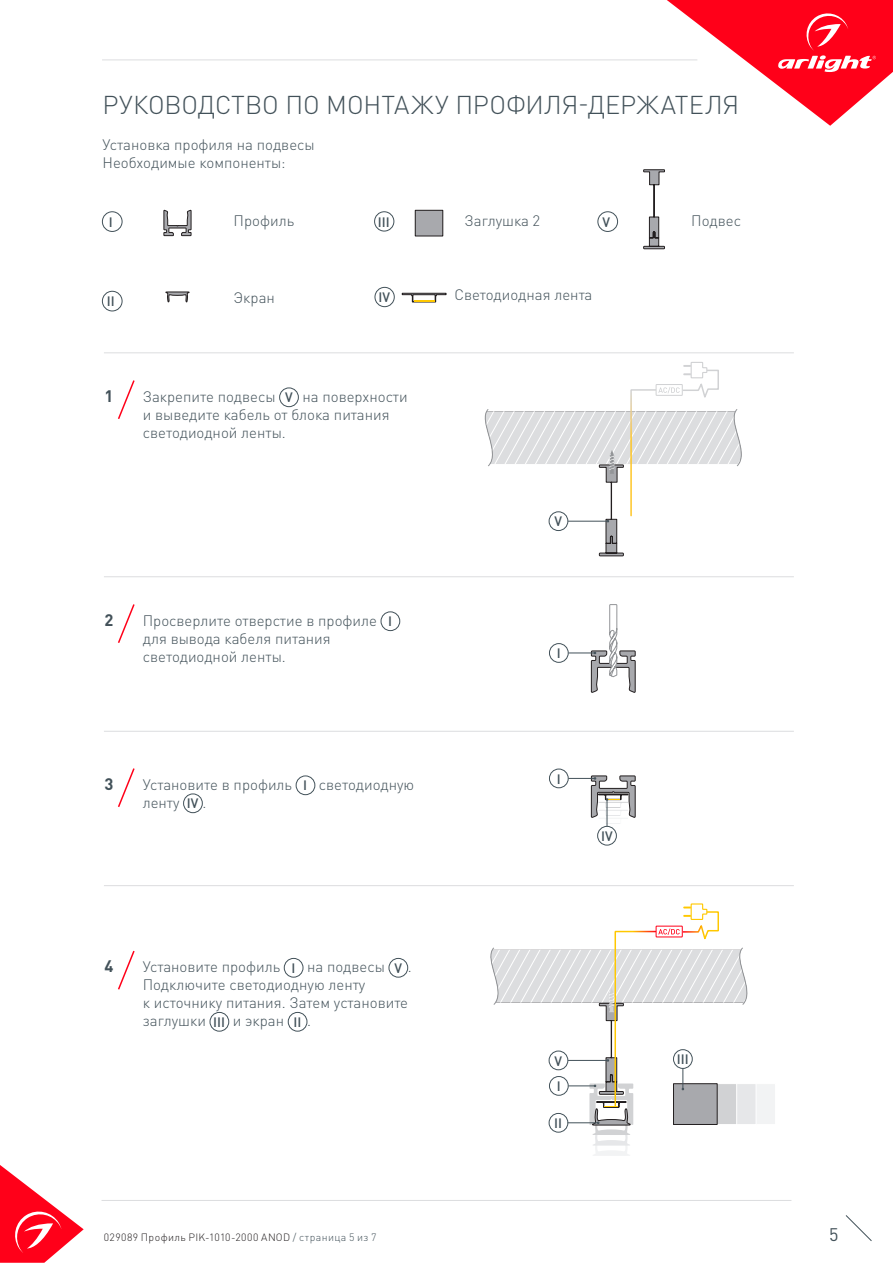
<style>
.page{position:relative;width:893px;height:1263px;background:#fff}
.page>*{position:absolute;margin:0;border:0;box-sizing:border-box;transform-origin:0 0}
.t1{font:300 25.5px "DIN Pro";letter-spacing:-.005em;color:#425159}
.t2{font:18px "DIN Pro";color:#425159}
.t3{font:700 16.5px "DIN Pro";color:#425159}
.t4{font:300 15px/18px "DIN Pro";color:#425159}
.t5{font:500 13.5px "DIN Pro";color:#425159}
.t6{font:300 10.5px "DIN Pro";letter-spacing:.04em;color:#231f20}
.s1{color:#425159}
</style>
<div class="page">
<svg style="left:0;top:1165px;width:84px;height:98px"></svg>
<svg style="left:845px;top:1215px;width:27px;height:26px"></svg>
<svg style="left:667px;top:0;width:226px;height:126px"></svg>
<hr style="left:102px;top:60px;width:595px;height:1px;background:#dcdddf">
<div style="left:731px;top:1083px;width:45px;height:42px;background:#f2f3f4;border:1px solid #fff"></div>
<div style="left:102px;top:212px;width:20px;height:20px;border:1px solid #425159;border-radius:50%"></div>
<div style="left:375px;top:287px;width:19px;height:20px;border:1px solid #425159;border-radius:50%"></div>
<div style="left:102px;top:291px;width:20px;height:20px;border:1px solid #425159;border-radius:50%"></div>
<div style="left:374px;top:212px;width:20px;height:19px;border:1px solid #425159;border-radius:50%"></div>
<svg style="left:164px;top:210px;width:27px;height:26px"></svg>
<div style="left:415px;top:210px;width:28px;height:26px;background:#a8a9ad"></div>
<div style="left:415px;top:210px;width:28px;height:26px;border:1px solid #231f20"></div>
<svg style="left:402px;top:293px;width:44px;height:9px"></svg>
<svg style="left:165px;top:292px;width:25px;height:11px"></svg>
<hr style="left:104px;top:352px;width:690px;height:1px;background:#dcdddf">
<hr style="left:104px;top:576px;width:690px;height:1px;background:#dcdddf">
<hr style="left:104px;top:731px;width:690px;height:1px;background:#dcdddf">
<hr style="left:104px;top:885px;width:690px;height:1px;background:#dcdddf">
<div style="left:279px;top:388px;width:20px;height:19px;border:1px solid #425159;border-radius:50%"></div>
<div style="left:296px;top:776px;width:19px;height:19px;border:1px solid #425159;border-radius:50%"></div>
<div style="left:183px;top:794px;width:20px;height:19px;border:1px solid #425159;border-radius:50%"></div>
<div style="left:381px;top:612px;width:19px;height:19px;border:1px solid #425159;border-radius:50%"></div>
<svg style="left:118px;top:380px;width:17px;height:39px"></svg>
<svg style="left:118px;top:604px;width:17px;height:39px"></svg>
<svg style="left:118px;top:768px;width:17px;height:39px"></svg>
<svg style="left:484px;top:362px;width:258px;height:194px"></svg>
<div style="left:284px;top:958px;width:19px;height:19px;border:1px solid #425159;border-radius:50%"></div>
<div style="left:389px;top:958px;width:19px;height:19px;border:1px solid #425159;border-radius:50%"></div>
<div style="left:210px;top:1012px;width:19px;height:19px;border:1px solid #425159;border-radius:50%"></div>
<div style="left:288px;top:1012px;width:19px;height:19px;border:1px solid #425159;border-radius:50%"></div>
<svg style="left:118px;top:950px;width:17px;height:40px"></svg>
<div style="left:549px;top:643px;width:19px;height:19px;border:1px solid #425159;border-radius:50%"></div>
<div style="left:549px;top:769px;width:19px;height:19px;border:1px solid #425159;border-radius:50%"></div>
<div style="left:597px;top:826px;width:20px;height:19px;border:1px solid #425159;border-radius:50%"></div>
<svg style="left:568px;top:775px;width:68px;height:51px"></svg>
<svg style="left:490px;top:903px;width:266px;height:253px"></svg>
<div style="left:598px;top:212px;width:20px;height:20px;border:1px solid #425159;border-radius:50%"></div>
<svg style="left:643px;top:169px;width:22px;height:80px"></svg>
<hr style="left:102px;top:1200px;width:689px;height:1px;background:#dcdddf">
<svg style="left:568px;top:604px;width:68px;height:89px"></svg>
<p class="t1" style="left:103px;top:87px;width:638px">РУКОВОДСТВО ПО МОНТАЖУ ПРОФИЛЯ-ДЕРЖАТЕЛЯ</p>
<p class="t4" style="left:103px;top:134px;width:214px">Установка профиля на подвесы</p>
<p class="t4" style="left:103px;top:152px;width:185px">Необходимые компоненты:</p>
<p class="t5" style="left:109px;top:213px;width:5px">I</p>
<p class="t5" style="left:107px;top:292px;width:9px">II</p>
<p class="t4" style="left:234px;top:211px;width:62px">Профиль</p>
<p class="t5" style="left:378px;top:212px;width:13px">III</p>
<p class="t4" style="left:464px;top:211px;width:77px">Заглушка 2</p>
<p class="t5" style="left:602px;top:213px;width:9px">V</p>
<p class="t4" style="left:691px;top:211px;width:51px">Подвес</p>
<p class="t4" style="left:234px;top:288px;width:43px">Экран</p>
<p class="t4" style="left:454px;top:285px;width:140px">Светодиодная лента</p>
<p class="t5" style="left:378px;top:288px;width:13px">IV</p>
<p class="t3" style="left:104px;top:385px;width:10px">1</p>
<p class="t4" style="left:143px;top:387px;width:134px">Закрепите подвесы</p>
<p class="t5" style="left:285px;top:388px;width:9px">V</p>
<p class="t4" style="left:143px;top:387px;width:266px;text-indent:160px">на поверхности и выведите кабель от блока питания светодиодной ленты.</p>
<p class="t5" style="left:554px;top:512px;width:9px">V</p>
<p class="t3" style="left:104px;top:608px;width:10px">2</p>
<p class="t4" style="left:143px;top:611px;width:236px">Просверлите отверстие в профиле</p>
<p class="t5" style="left:388px;top:612px;width:5px">I</p>
<p class="t4" style="left:143px;top:629px;width:189px">для вывода кабеля питания светодиодной ленты.</p>
<p class="t5" style="left:557px;top:644px;width:5px">I</p>
<p class="t3" style="left:104px;top:772px;width:10px">3</p>
<p class="t4" style="left:143px;top:775px;width:151px">Установите в профиль</p>
<p class="t5" style="left:303px;top:776px;width:5px">I</p>
<p class="t4" style="left:319px;top:775px;width:97px">светодиодную</p>
<p class="t4" style="left:143px;top:793px;width:38px">ленту</p>
<p class="t5" style="left:187px;top:794px;width:13px">IV</p>
<p class="t4" style="left:203px;top:793px;width:5px">.</p>
<p class="t5" style="left:557px;top:769px;width:5px">I</p>
<p class="t5" style="left:601px;top:827px;width:13px">IV</p>
<p class="t3" style="left:104px;top:955px;width:10px">4</p>
<p class="t4" style="left:143px;top:957px;width:139px">Установите профиль</p>
<p class="t5" style="left:291px;top:959px;width:5px">I</p>
<p class="t4" style="left:307px;top:957px;width:79px">на подвесы</p>
<p class="t5" style="left:394px;top:959px;width:9px">V</p>
<p class="t4" style="left:408px;top:957px;width:5px">.</p>
<p class="t4" style="left:143px;top:975px;width:267px">Подключите светодиодную ленту<br>к источнику питания. Затем установите заглушки</p>
<p class="t5" style="left:213px;top:1013px;width:13px">III</p>
<p class="t4" style="left:233px;top:1011px;width:53px">и экран</p>
<p class="t5" style="left:293px;top:1013px;width:9px">II</p>
<p class="t4" style="left:307px;top:1011px;width:5px">.</p>
<p class="t5" style="left:554px;top:1051px;width:9px">V</p>
<p class="t5" style="left:557px;top:1077px;width:5px">I</p>
<p class="t5" style="left:554px;top:1114px;width:9px">II</p>
<p class="t5" style="left:677px;top:1050px;width:13px">III</p>
<p class="t6" style="left:104px;top:1230px;width:274px">029089 Профиль PIK-1010-2000 ANOD <span class="s1">/ страница 5 из 7</span></p>
<p class="t2" style="left:829px;top:1222px;width:11px">5</p>
</div>
